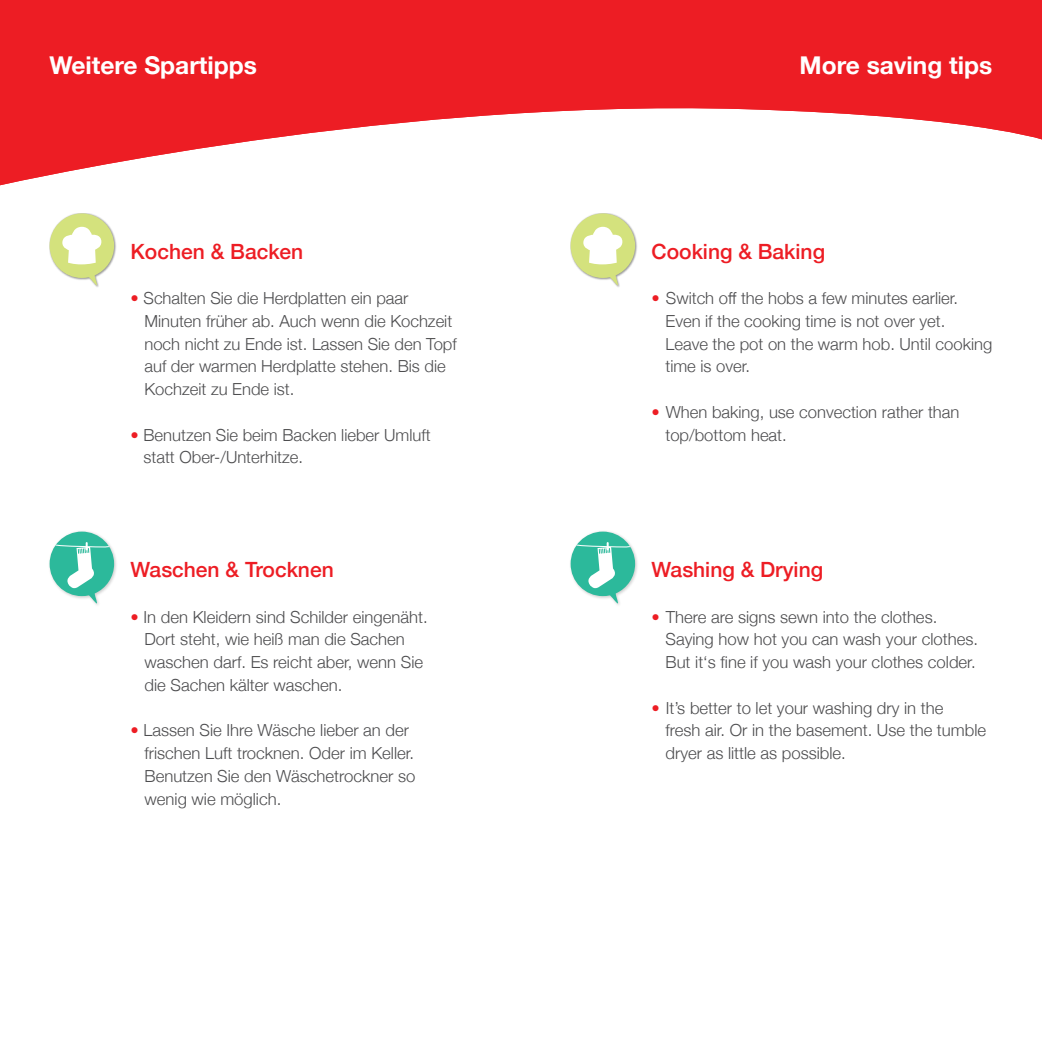
<style>
.page{position:relative;width:1042px;height:1042px;background:#fff}
.page>*{position:absolute;margin:0;border:0;box-sizing:border-box;transform-origin:0 0}
.t1{font:700 24.5px "Helvetica Neue";color:#fff}
.t2{font:500 21px "Helvetica Neue";color:#ed1d24}
.t3{font:300 16.62px/22.8px "Helvetica Neue";color:#4d4d4f}
.s1{color:#ed1d24}
</style>
<div class="page">
<svg style="left:0;top:0;width:1042px;height:186px;fill:#ed1d24"></svg>
<div style="left:49px;top:212px;width:67px;height:75px;background:#000;opacity:.4"></div>
<svg style="left:50px;top:213px;width:64px;height:73px"></svg>
<div style="left:570px;top:212px;width:67px;height:75px;background:#000;opacity:.4"></div>
<svg style="left:570px;top:213px;width:65px;height:73px"></svg>
<div style="left:48px;top:530px;width:70px;height:77px;background:#000;opacity:.2"></div>
<svg style="left:50px;top:531px;width:64px;height:73px"></svg>
<div style="left:569px;top:530px;width:70px;height:77px;background:#000;opacity:.2"></div>
<svg style="left:570px;top:531px;width:65px;height:73px"></svg>
<h1 class="t1" style="left:50px;top:46px;width:209px">Weitere Spartipps</h1>
<h1 class="t1" style="left:799px;top:46px;width:194px">More saving tips</h1>
<p class="t2" style="left:131px;top:234px;width:174px">Kochen &amp; Backen</p>
<p class="t3" style="left:144px;top:285px;width:314px;text-indent:-14px"><span class="s1">•</span> Schalten Sie die Herdplatten ein paar Minuten früher ab. Auch wenn die Kochzeit noch nicht zu Ende ist. Lassen Sie den Topf auf der warmen Herdplatte stehen. Bis die Kochzeit zu Ende ist.</p>
<p class="t3" style="left:143px;top:422px;width:289px;text-indent:-13px"><span class="s1">•</span> Benutzen Sie beim Backen lieber Umluft statt Ober-/Unterhitze.</p>
<p class="t2" style="left:651px;top:234px;width:175px">Cooking &amp; Baking</p>
<p class="t3" style="left:665px;top:285px;width:328px;text-indent:-14px"><span class="s1">•</span> Switch off the hobs a few minutes earlier.<br>Even if the cooking time is not over yet.<br>Leave the pot on the warm hob. Until cooking time is over.</p>
<p class="t3" style="left:665px;top:399px;width:295px;text-indent:-14px"><span class="s1">•</span> When baking, use convection rather than top/bottom heat.</p>
<p class="t2" style="left:131px;top:553px;width:205px">Waschen &amp; Trocknen</p>
<p class="t2" style="left:651px;top:553px;width:173px">Washing &amp; Drying</p>
<p class="t3" style="left:145px;top:604px;width:285px;text-indent:-14px"><span class="s1">•</span> In den Kleidern sind Schilder eingenäht.<br>Dort steht, wie heiß man die Sachen waschen darf. Es reicht aber, wenn Sie die Sachen kälter waschen.</p>
<p class="t3" style="left:145px;top:718px;width:272px;text-indent:-14px"><span class="s1">•</span> Lassen Sie Ihre Wäsche lieber an der frischen Luft trocknen. Oder im Keller.<br>Benutzen Sie den Wäschetrockner so wenig wie möglich.</p>
<p class="t3" style="left:665px;top:604px;width:314px;text-indent:-14px"><span class="s1">•</span> There are signs sewn into the clothes.<br>Saying how hot you can wash your clothes.<br>But it‘s fine if you wash your clothes colder.</p>
<p class="t3" style="left:665px;top:695px;width:322px;text-indent:-14px"><span class="s1">•</span> It’s better to let your washing dry in the<br>fresh air. Or in the basement. Use the tumble dryer as little as possible.</p>
</div>
